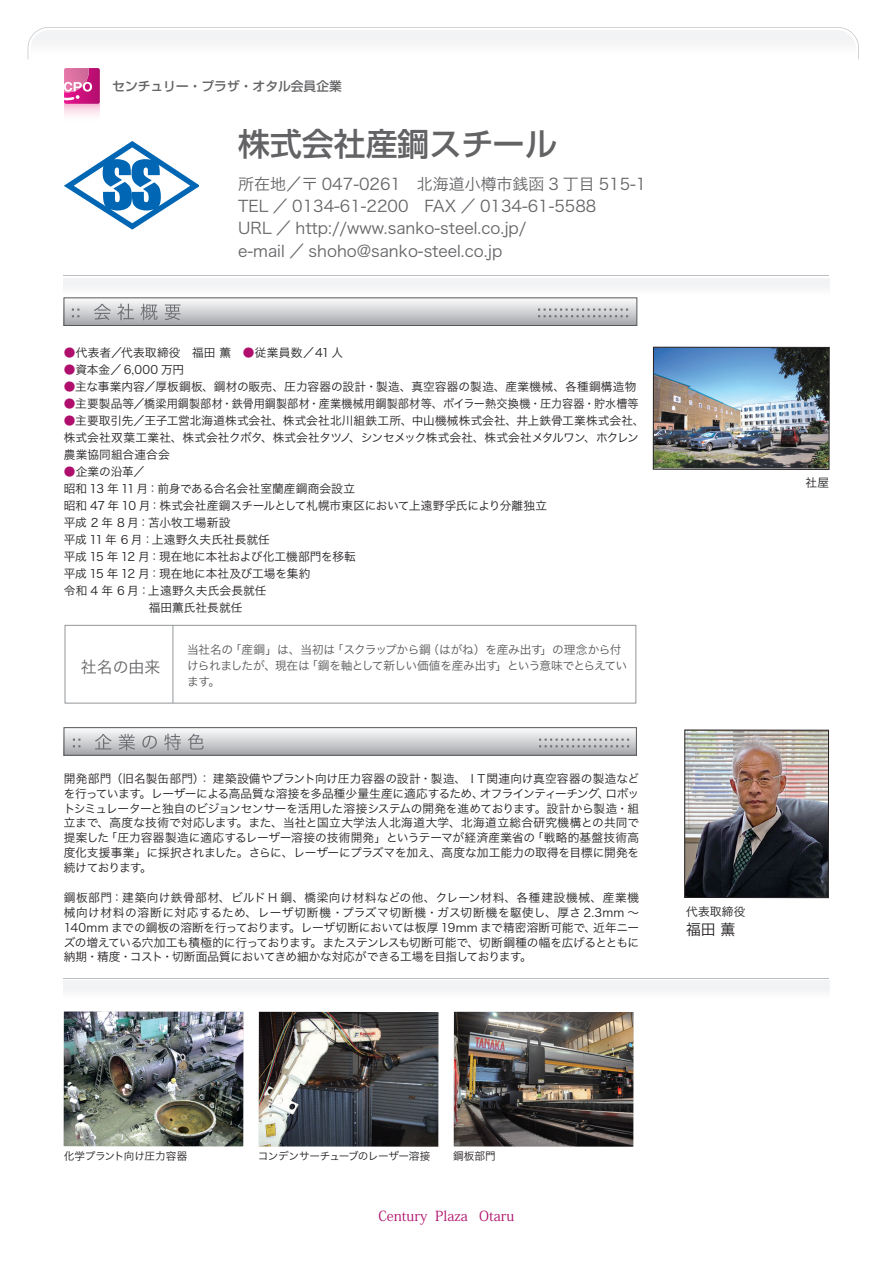
<style>
.page{position:relative;width:893px;height:1263px;background:#fff}
.page>*{position:absolute;margin:0;border:0;box-sizing:border-box;transform-origin:0 0}
.t1{font:500 31.95px "Shin Go";color:#636366}
.t2{font:15.9px "Hira Kaku Pro W3";color:#656568}
.t3{font:14.85px "Hira Kaku Pro W3";color:#231f20}
.t4{font:13.8px "Koz Min Pro";color:#b00e6c}
.t5{font:500 12.75px "Shin Go";color:#636366}
.t6{font:11.7px/17px "Hira Kaku Pro W3";color:#231f20}
.t7{font:11.7px/14.9px "Hira Kaku Pro W3";letter-spacing:-.03em;color:#231f20}
.t8{font:11.7px/14.9px "Hira Kaku Pro W3";letter-spacing:-.02em;color:#231f20}
.t9{font:11.7px/14.9px "Hira Kaku Pro W3";letter-spacing:.04em;color:#231f20;text-align:right}
.t10{font:11.7px/15.9px "Hira Kaku Pro W3";letter-spacing:-.035em;color:#57585a}
.t11{font:11.7px "Hira Kaku Pro W3";letter-spacing:-.025em;color:#231f20}
.t12{font:11.7px "Hira Kaku Pro W3";letter-spacing:.025em;color:#231f20}
.t13{font:11.7px "Hira Kaku Pro W3";letter-spacing:-.085em;color:#57585a}
.t14{font:11.7px "Hira Kaku Pro W3";letter-spacing:-.065em;color:#231f20}
.t15{font:10.65px "Hira Kaku Pro W3";letter-spacing:-.03em;color:#231f20}
.s1{color:#b00e6c}
</style>
<div class="page">
<svg style="left:66px;top:730px;width:569px;height:23px"></svg>
<div style="left:64px;top:727px;width:573px;height:28px;border:1px solid #57585a"></div>
<svg style="left:539px;top:739px;width:90px;height:8px"></svg>
<svg style="left:73px;top:739px;width:7px;height:8px"></svg>
<svg style="left:95px;top:734px;width:17px;height:16px"></svg>
<svg style="left:119px;top:734px;width:16px;height:16px"></svg>
<svg style="left:142px;top:736px;width:15px;height:13px"></svg>
<svg style="left:164px;top:734px;width:17px;height:16px"></svg>
<svg style="left:188px;top:734px;width:16px;height:15px"></svg>
<svg style="left:64px;top:68px;width:36px;height:48px;background:#de73ad"></svg>
<hr style="left:64px;top:275px;width:765px;height:1px;background:#bcbdc0">
<div style="left:64px;top:278px;width:765px;height:20px;background:#f5f5f6"></div>
<svg style="left:66px;top:301px;width:569px;height:23px;background:#cecfd1"></svg>
<div style="left:64px;top:298px;width:573px;height:28px;border:1px solid #57585a"></div>
<svg style="left:538px;top:309px;width:90px;height:8px"></svg>
<svg style="left:72px;top:309px;width:7px;height:8px"></svg>
<svg style="left:94px;top:304px;width:17px;height:16px"></svg>
<svg style="left:117px;top:304px;width:17px;height:16px"></svg>
<svg style="left:140px;top:304px;width:17px;height:16px"></svg>
<svg style="left:165px;top:304px;width:15px;height:16px"></svg>
<img style="left:64px;top:1011px;width:179px;height:135px">
<img style="left:259px;top:1012px;width:179px;height:134px">
<img style="left:686px;top:732px;width:141px;height:164px">
<div style="left:684px;top:730px;width:145px;height:168px;border:1px solid #231f20"></div>
<img style="left:655px;top:349px;width:172px;height:119px">
<div style="left:653px;top:347px;width:176px;height:123px;border:1px solid #231f20"></div>
<hr style="left:64px;top:977px;width:765px;height:1px;background:#bcbdc0">
<div style="left:64px;top:981px;width:765px;height:19px;background:#f4f5f5"></div>
<svg style="left:27px;top:27px;width:832px;height:33px"></svg>
<svg style="left:64px;top:141px;width:134px;height:89px"></svg>
<div style="left:65px;top:625px;width:571px;height:78px;border:1px solid #939598"></div>
<hr style="left:173px;top:625px;width:1px;height:78px;background:#939598">
<img style="left:454px;top:1012px;width:179px;height:134px">
<p class="t5" style="left:112px;top:78px;width:231px">センチュリー・プラザ・オタル会員企業</p>
<p class="t1" style="left:238px;top:123px;width:320px">株式会社産鋼スチール</p>
<p class="t2" style="left:238px;top:170px;width:410px">所在地／〒 047-0261　北海道小樽市銭函 3 丁目 515-1</p>
<p class="t2" style="left:238px;top:192px;width:360px">TEL ／ 0134-61-2200　FAX ／ 0134-61-5588</p>
<p class="t2" style="left:238px;top:214px;width:290px">URL ／ http://www.sanko-steel.co j p. /</p>
<p class="t2" style="left:238px;top:237px;width:266px">-e mail ／ shoho@sanko-steel.co j p.</p>
<p class="t12" style="left:64px;top:342px;width:281px"><span class="s1">●</span>代表者／代表取締役　福田薫　<span class="s1">●</span>従業員数／41人</p>
<p class="t6" style="left:64px;top:361px;width:122px"><span class="s1">●</span>資本金／ 6,000 万円</p>
<p class="t6" style="left:64px;top:378px;width:574px"><span class="s1">●</span>主な事業内容／厚板鋼板、鋼材の販売、圧力容器の設計・製造、真空容器の製造、産業機械、各種鋼構造物</p>
<p class="t6" style="left:64px;top:395px;width:576px"><span class="s1">●</span>主要製品等／橋梁用鋼製部材・鉄骨用鋼製部材・産業機械用鋼製部材等、ボイラー熱交換機・圧力容器・貯水槽等</p>
<p class="t6" style="left:349px;top:412px;width:297px;text-indent:-285px"><span class="s1">●</span>主要取引先／王子工営北海道株式会社、株式会社北川組鉄工所、中山機械株式会社、井上鉄骨工業株式会社、、シンセメック株式会社、株式会社メタルワン、ホクレン</p>
<p class="t6" style="left:64px;top:429px;width:200px">株式会社双葉工業社、株式会社クボタ農業協同組合連合会</p>
<p class="t6" style="left:64px;top:463px;width:83px"><span class="s1">●</span>企業の沿革／</p>
<p class="t6" style="left:64px;top:480px;width:293px">昭和 13 年 11 月：前身である合名会社室蘭産鋼商会設立</p>
<p class="t8" style="left:64px;top:498px;width:485px">昭和 47 年 10 月：株式会社産鋼スチールとして札幌市東区において上遠野孚氏により分離独立</p>
<p class="t6" style="left:64px;top:514px;width:168px">平成 2 年 8 月：苫小牧工場新設</p>
<p class="t6" style="left:152px;top:531px;width:120px">上遠野久夫氏社長就任</p>
<p class="t8" style="left:261px;top:430px;width:92px">、株式会社タツノ</p>
<p class="t6" style="left:64px;top:531px;width:91px">平成11年 6月：</p>
<p class="t6" style="left:64px;top:548px;width:294px">平成 15 年 12 月：現在地に本社および化工機部門を移転</p>
<p class="t6" style="left:64px;top:565px;width:248px">平成 15 年 12 月：現在地に本社及び工場を集約</p>
<p class="t6" style="left:148px;top:582px;width:120px">上遠野久夫氏会長就任</p>
<p class="t6" style="left:64px;top:582px;width:88px">令和4年 6月：</p>
<p class="t6" style="left:64px;top:599px;width:180px">　　　　　　　福田薫氏社長就任</p>
<p class="t2" style="left:81px;top:653px;width:81px">社名の由来</p>
<p class="t10" style="left:427px;top:641px;width:117px">（はがね）を産み出す</p>
<p class="t10" style="left:187px;top:641px;width:48px">当社名の</p>
<p class="t13" style="left:332px;top:639px;width:100px">「スクラップから鋼</p>
<p class="t10" style="left:230px;top:641px;width:107px">「産鋼」は、当初は</p>
<p class="t10" style="left:541px;top:641px;width:83px">」の理念から付</p>
<p class="t10" style="left:187px;top:657px;width:124px">けられましたが、現在はます。</p>
<p class="t13" style="left:496px;top:655px;width:133px">」という意味でとらえてい</p>
<p class="t10" style="left:306px;top:657px;width:193px">「鋼を軸として新しい価値を産み出す</p>
<p class="t6" style="left:64px;top:770px;width:577px;line-height:14.9px;text-align:right">開発部門（旧名製缶部門：） 建築設備やプラント向け圧力容器の設計・製造、ＩＴ関連向け真空容器の製造などロボッ</p>
<p class="t6" style="left:598px;top:784px;width:13px">、</p>
<p class="t7" style="left:64px;top:785px;width:422px">を行っています。レーザーによる高品質な溶接を多品種少量生産に適応するため、</p>
<p class="t11" style="left:64px;top:798px;width:577px">トシミュレーターと独自のビジョンセンサーを活用した溶接システムの開発を進めております。設計から製造・組</p>
<p class="t6" style="left:64px;top:814px;width:577px">立まで、高度な技術で対応します。また、当社と国立大学法人北海道大学、北海道立総合研究機構との共同で</p>
<p class="t12" style="left:532px;top:827px;width:109px">「戦略的基盤技術高</p>
<p class="t14" style="left:480px;top:783px;width:121px">オフラインティーチング</p>
<p class="t6" style="left:106px;top:829px;width:431px">「圧力容器製造に適応するレーザー溶接の技術開発」というテーマが経済産業省の</p>
<p class="t8" style="left:64px;top:830px;width:577px">提案した<br>度化支援事業」に採択されました。さらに、レーザーにプラズマを加え、高度な加工能力の取得を目標に開発を続けております。</p>
<p class="t9" style="left:64px;top:889px;width:577px">鋼板部門：建築向け鉄骨部材、ビルド H 鋼、橋梁向け材料などの他、クレーン材料、各種建設機械、産業機械向け材料の溶断に対応するため、レーザ切断機・プラズマ切断機・ガス切断機を駆使し、厚さ 2.3mm 〜近年ニー</p>
<p class="t7" style="left:64px;top:919px;width:577px">140mm までの鋼板の溶断を行っております。レーザ切断においては板厚 19mm まで精密溶断可能で、<br>ズの増えている穴加工も積極的に行っております。またステンレスも切断可能で、切断鋼種の幅を広げるとともに納期・精度・コスト・切断面品質においてきめ細かな対応ができる工場を目指しております。</p>
<p class="t6" style="left:686px;top:902px;width:61px">代表取締役</p>
<p class="t3" style="left:686px;top:916px;width:51px">福田薫</p>
<p class="t6" style="left:805px;top:473px;width:25px">社屋</p>
<p class="t15" style="left:64px;top:1147px;width:125px">化学プラント向け圧力容器</p>
<p class="t15" style="left:258px;top:1147px;width:174px">コンデンサーチューブのレーザー溶接</p>
<p class="t15" style="left:453px;top:1147px;width:44px">鋼板部門</p>
<p class="t4" style="left:378px;top:1206px;width:51px">Century</p>
<p class="t4" style="left:435px;top:1206px;width:34px">Plaza</p>
<p class="t4" style="left:479px;top:1206px;width:37px">Otaru</p>
</div>
